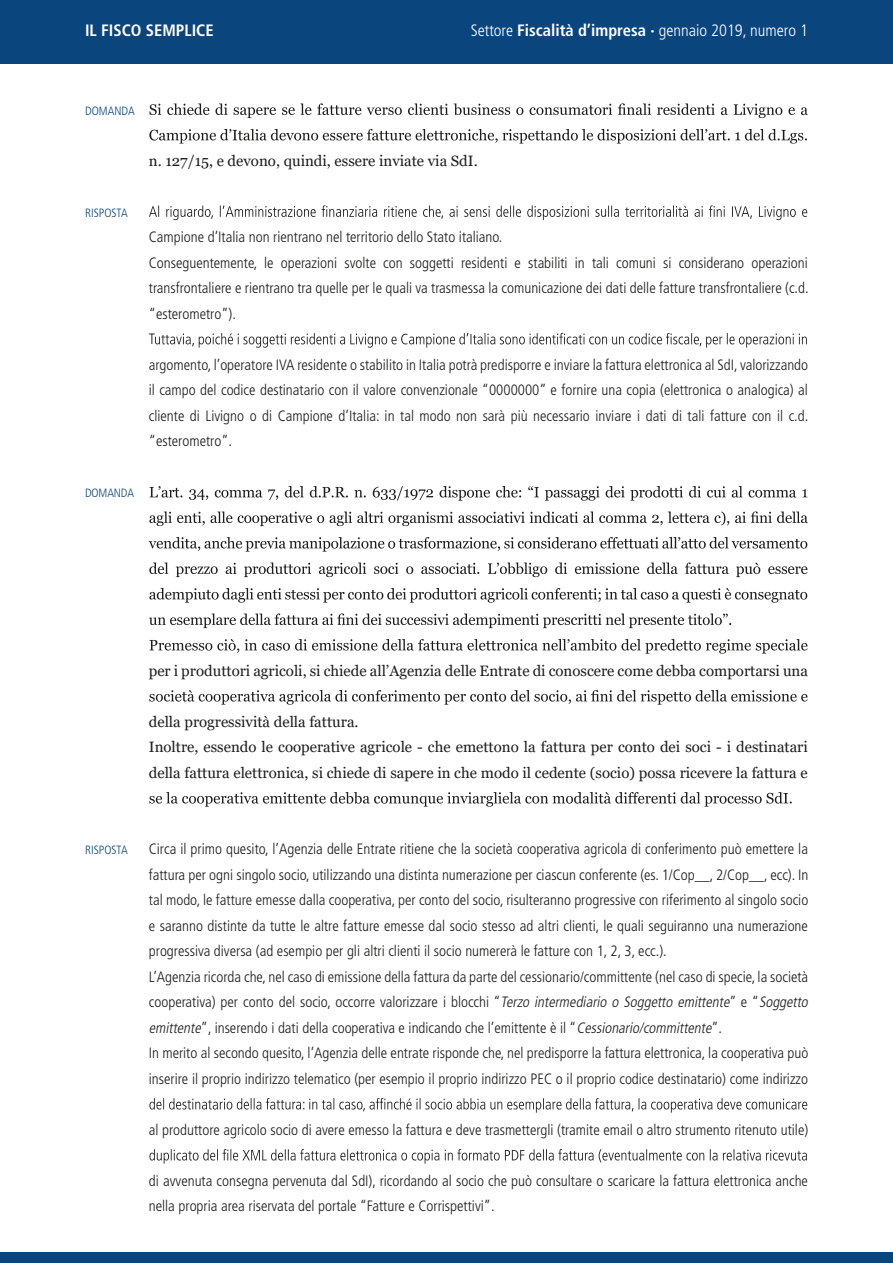
<style>
.page{position:relative;width:893px;height:1263px;background:#fff}
.page>*{position:absolute;margin:0;border:0;box-sizing:border-box;transform-origin:0 0}
.t1{font:300 condensed 16.5px "Frutiger LT Std";color:#fff}
.t2{font:700 condensed 16.5px "Frutiger LT Std";color:#fff}
.t3{font:300 condensed 15px/25.5px "Frutiger LT Std";color:#1d1d1b}
.t4{font:15px/25.5px "Georgia";color:#1d1d1b}
.t5{font:300 condensed 12px "Frutiger LT Std";color:#0a457e}
.s1{font-weight:700}
.s2{font-style:italic}
</style>
<div class="page">
<div style="left:0;top:0;width:893px;height:64px;background:#0a457e"></div>
<div style="left:0;top:1252px;width:893px;height:11px;background:#0a457e"></div>
<svg style="left:150px;top:103px;width:658px;height:15px"></svg>
<svg style="left:149px;top:129px;width:658px;height:15px"></svg>
<svg style="left:149px;top:205px;width:658px;height:15px"></svg>
<svg style="left:155px;top:333px;width:652px;height:15px"></svg>
<svg style="left:150px;top:486px;width:657px;height:15px"></svg>
<svg style="left:149px;top:511px;width:659px;height:15px"></svg>
<svg style="left:149px;top:537px;width:658px;height:15px"></svg>
<svg style="left:149px;top:562px;width:658px;height:15px"></svg>
<svg style="left:149px;top:588px;width:658px;height:15px"></svg>
<svg style="left:149px;top:613px;width:582px;height:15px"></svg>
<svg style="left:149px;top:639px;width:659px;height:15px"></svg>
<svg style="left:149px;top:690px;width:659px;height:15px"></svg>
<svg style="left:149px;top:792px;width:643px;height:15px"></svg>
<svg style="left:149px;top:1098px;width:658px;height:15px"></svg>
<svg style="left:149px;top:1149px;width:658px;height:15px"></svg>
<p class="t2" style="left:85px;top:20px;width:130px">IL FISCO SEMPLICE</p>
<p class="t1" style="left:471px;top:21px;width:339px">Settore <span class="s1">Fiscalità d’impresa ·</span> gennaio 2019, numero 1</p>
<p class="t5" style="left:85px;top:104px;width:51px">DOMANDA</p>
<p class="t5" style="left:85px;top:206px;width:44px">RISPOSTA</p>
<p class="t4" style="left:149px;top:148px;width:330px">n. 127/15, e devono, quindi, essere inviate via SdI.</p>
<p class="t3" style="left:149px;top:225px;width:661px">Campione d’Italia non rientrano nel territorio dello Stato italiano.<br>Conseguentemente, le operazioni svolte con soggetti residenti e stabiliti in tali comuni si considerano operazioni transfrontaliere e rientrano tra quelle per le quali va trasmessa la comunicazione dei dati delle fatture transfrontaliere (c.d. “esterometro”).<br>T<br>argomento, l’operatore IVA residente o stabilito in Italia potrà predisporre e inviare la fattura elettronica al SdI,valorizzando il campo del codice destinatario con il valore convenzionale “0000000” e fornire una copia (elettronica o analogica) al cliente di Livigno o di Campione d’Italia: in tal modo non sarà più necessario inviare i dati di tali fatture con il c.d. “esterometro”.</p>
<p class="t5" style="left:85px;top:486px;width:51px">DOMANDA</p>
<p class="t4" style="left:149px;top:658px;width:661px">per i produttori agricoli, si chiede all’Agenzia delle Entrate di conoscere come debba comportarsi una</p>
<p class="t4" style="left:149px;top:709px;width:660px">della progressività della fattura.<br>Inoltre, essendo le cooperative agricole - che emettono la fattura per conto dei soci - i destinatari della fattura elettronica, si chiede di sapere in che modo il cedente (socio) possa ricevere la fattura e</p>
<p class="t5" style="left:85px;top:843px;width:44px">RISPOSTA</p>
<p class="t3" style="left:149px;top:837px;width:664px">Circa il primo quesito, l’Agenzia delle Entrate ritiene che la società cooperativa agricola di conferimento può emettere la fattura per ogni singolo socio, utilizzando una distinta numerazione per ciascun conferente (es. 1/Cop__, 2/Cop__, ecc). In tal modo, le fatture emesse dalla cooperativa, per conto del socio, risulteranno progressive con riferimento al singolo socio e saranno distinte da tutte le altre fatture emesse dal socio stesso ad altri clienti, le quali seguiranno una numerazione progressiva diversa (ad esempio per gli altri clienti il socio numererà le fatture con 1, 2, 3, ecc.).<br>L’Agenzia ricorda che, nel caso di emissione della fattura da parte del cessionario/committente (nel caso di specie, la società cooperativa) per conto del socio, occorre valorizzare i blocchi “<span class="s2">Terzo intermediario o Soggetto emittente</span>” e “<span class="s2">Soggetto emittente</span>”, inserendo i dati della cooperativa e indicando che l’emittente è il “<span class="s2">Cessionario/committente</span>”.<br>In merito al secondo quesito, l’Agenzia delle entrate risponde che, nel predisporre la fattura elettronica, la cooperativa può inserire il proprio indirizzo telematico (per esempio il proprio indirizzo PEC o il proprio codice destinatario) come indirizzo</p>
<p class="t3" style="left:149px;top:1117px;width:661px">al produttore agricolo socio di avere emesso la fattura e deve trasmettergli (tramite email o altro strumento ritenuto utile)</p>
<p class="t3" style="left:149px;top:1168px;width:661px">di avvenuta consegna pervenuta dal SdI), ricordando al socio che può consultare o scaricare la fattura elettronica anche nella propria area riservata del portale “Fatture e Corrispettivi”.</p>
</div>
